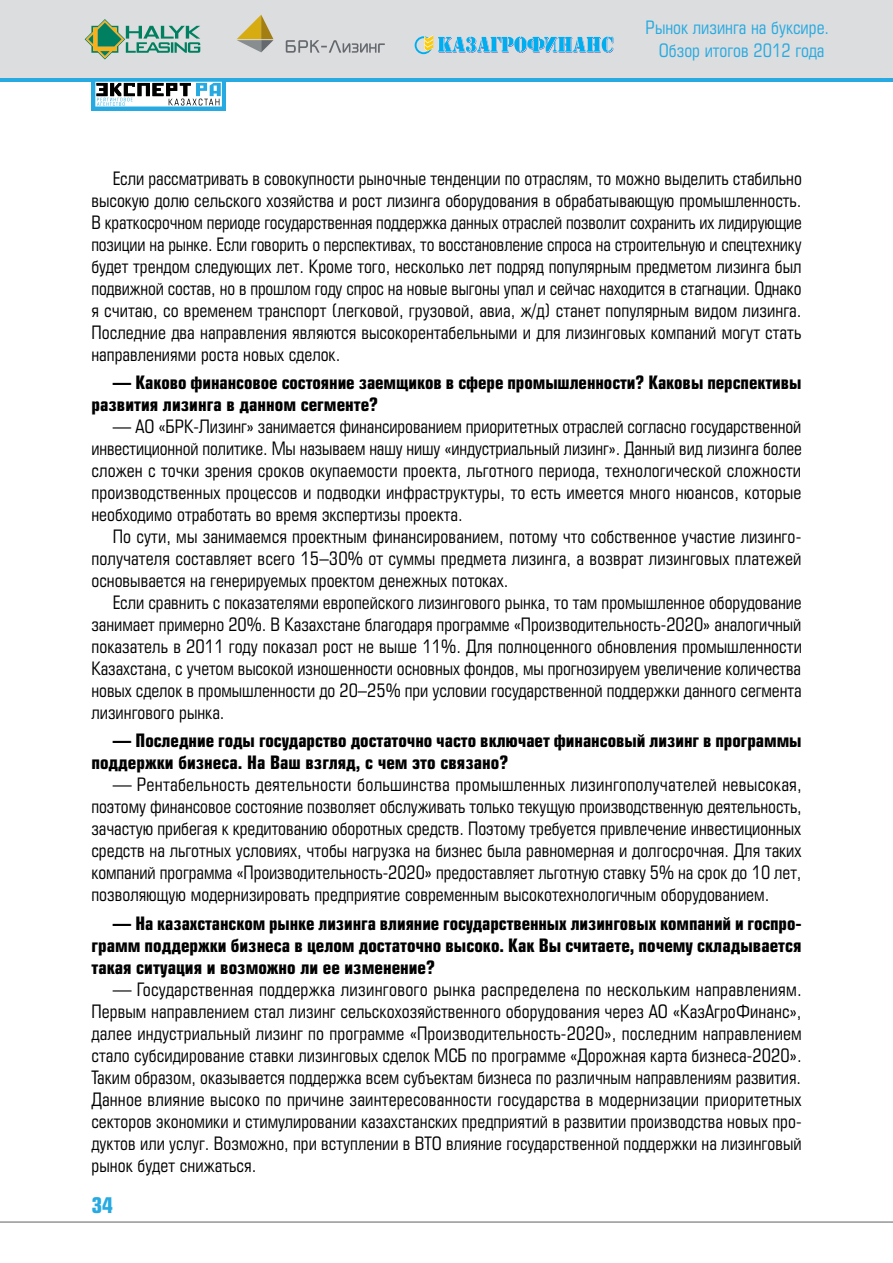
<style>
.page{position:relative;width:893px;height:1263px;background:#fff}
.page>*{position:absolute;margin:0;border:0;box-sizing:border-box;transform-origin:0 0}
.t1{font:700 21px "Europe Condensed C";color:#27aae1}
.t2{font:18px/22px "Europe Condensed C";color:#000;text-align:justify}
.t3{font:700 18px/22px "Europe Condensed C";letter-spacing:-.005em;color:#000}
.t4{font:18px/23.4px "Europe Condensed C";color:#27aae1;text-align:center}
</style>
<div class="page">
<div style="left:0;top:0;width:893px;height:79px;background:#dcddde"></div>
<hr style="left:0;top:78px;width:893px;height:4px;background:#27aae1">
<hr style="left:0;top:1221px;width:893px;height:2px;background:#939598">
<svg style="left:85px;top:19px;width:115px;height:41px"></svg>
<svg style="left:286px;top:40px;width:99px;height:13px"></svg>
<svg style="left:237px;top:15px;width:36px;height:37px"></svg>
<svg style="left:415px;top:35px;width:198px;height:19px"></svg>
<svg style="left:91px;top:81px;width:135px;height:29px"></svg>
<svg style="left:95px;top:82px;width:127px;height:24px"></svg>
<p class="t4" style="left:646px;top:15px;width:185px">Рынок лизинга на буксире.<br>Обзор итогов 2012 года</p>
<p class="t2" style="left:91px;top:167px;width:712px;text-indent:21px">Если рассматривать в совокупности рыночные тенденции по отраслям, то можно выделить стабильно высокую долю сельского хозяйства и рост лизинга оборудования в обрабатывающую промышленность.<br>В краткосрочном периоде государственная поддержка данных отраслей позволит сохранить их лидирующие позиции на рынке. Если говорить о перспективах, то восстановление спроса на строительную и спецтехнику будет трендом следующих лет. Кроме того, несколько лет подряд популярным предметом лизинга был подвижной состав, но в прошлом году спрос на новые выгоны упал и сейчас находится в стагнации. Однако я считаю, со временем транспорт (легковой, грузовой, авиа, ж/д) станет популярным видом лизинга.<br>Последние два направления являются высокорентабельными и для лизинговых компаний могут стать направлениями роста новых сделок.</p>
<p class="t3" style="left:91px;top:371px;width:712px;text-indent:21px">— Каково финансовое состояние заемщиков в сфере промышленности? Каковы перспективы развития лизинга в данном сегменте?</p>
<p class="t2" style="left:91px;top:415px;width:712px;text-indent:21px">— АО «БРК-Лизинг» занимается финансированием приоритетных отраслей согласно государственной инвестиционной политике. Мы называем нашу нишу «индустриальный лизинг». Данный вид лизинга более сложен с точки зрения сроков окупаемости проекта, льготного периода, технологической сложности производственных процессов и подводки инфраструктуры, то есть имеется много нюансов, которые необходимо отработать во время экспертизы проекта.</p>
<p class="t2" style="left:91px;top:525px;width:712px;text-indent:21px">По сути, мы занимаемся проектным финансированием, потому что собственное участие лизинго&shy;получателя составляет всего 15–30% от суммы предмета лизинга, а возврат лизинговых платежей основывается на генерируемых проектом денежных потоках.</p>
<p class="t2" style="left:91px;top:591px;width:712px;text-indent:21px">Если сравнить с показателями европейского лизингового рынка, то там промышленное оборудование занимает примерно 20%. В Казахстане благодаря программе «Производительность-2020» аналогичный показатель в 2011 году показал рост не выше 11%. Для полноценного обновления промышленности Казахстана, с учетом высокой изношенности основных фондов, мы прогнозируем увеличение количества новых сделок в промышленности до 20–25% при условии государственной поддержки данного сегмента лизингового рынка.</p>
<p class="t3" style="left:91px;top:729px;width:712px;text-indent:21px">— Последние годы государство достаточно часто включает финансовый лизинг в программы поддержки бизнеса. На Ваш взгляд, с чем это связано?</p>
<p class="t2" style="left:91px;top:773px;width:712px;text-indent:21px">— Рентабельность деятельности большинства промышленных лизингополучателей невысокая, поэтому финансовое состояние позволяет обслуживать только текущую производственную деятельность, зачастую прибегая к кредитованию оборотных средств. Поэтому требуется привлечение инвестиционных средств на льготных условиях, чтобы нагрузка на бизнес была равномерная и долгосрочная. Для таких компаний программа «Производительность-2020» предоставляет льготную ставку 5% на срок до 10 лет, позволяющую модернизировать предприятие современным высокотехнологичным оборудованием.</p>
<p class="t3" style="left:91px;top:911px;width:712px;text-align:justify;text-indent:21px">— На казахстанском рынке лизинга влияние государственных лизинговых компаний и госпро&shy;грамм поддержки бизнеса в целом достаточно высоко. Как Вы считаете, почему складывается такая ситуация и возможно ли ее изменение?</p>
<p class="t2" style="left:91px;top:978px;width:712px;text-indent:21px">— Государственная поддержка лизингового рынка распределена по нескольким направлениям.<br>Первым направлением стал лизинг сельскохозяйственного оборудования через АО «КазАгроФинанс», далее индустриальный лизинг по программе «Производительность-2020», последним направлением стало субсидирование ставки лизинговых сделок МСБ по программе «Дорожная карта бизнеса-2020».<br>Таким образом, оказывается поддержка всем субъектам бизнеса по различным направлениям развития.<br>Данное влияние высоко по причине заинтересованности государства в модернизации приоритетных секторов экономики и стимулировании казахстанских предприятий в развитии производства новых про&shy;дуктов или услуг. Возможно, при вступлении в ВТО влияние государственной поддержки на лизинговый рынок будет снижаться.</p>
<p class="t1" style="left:91px;top:1192px;width:23px">34</p>
</div>
